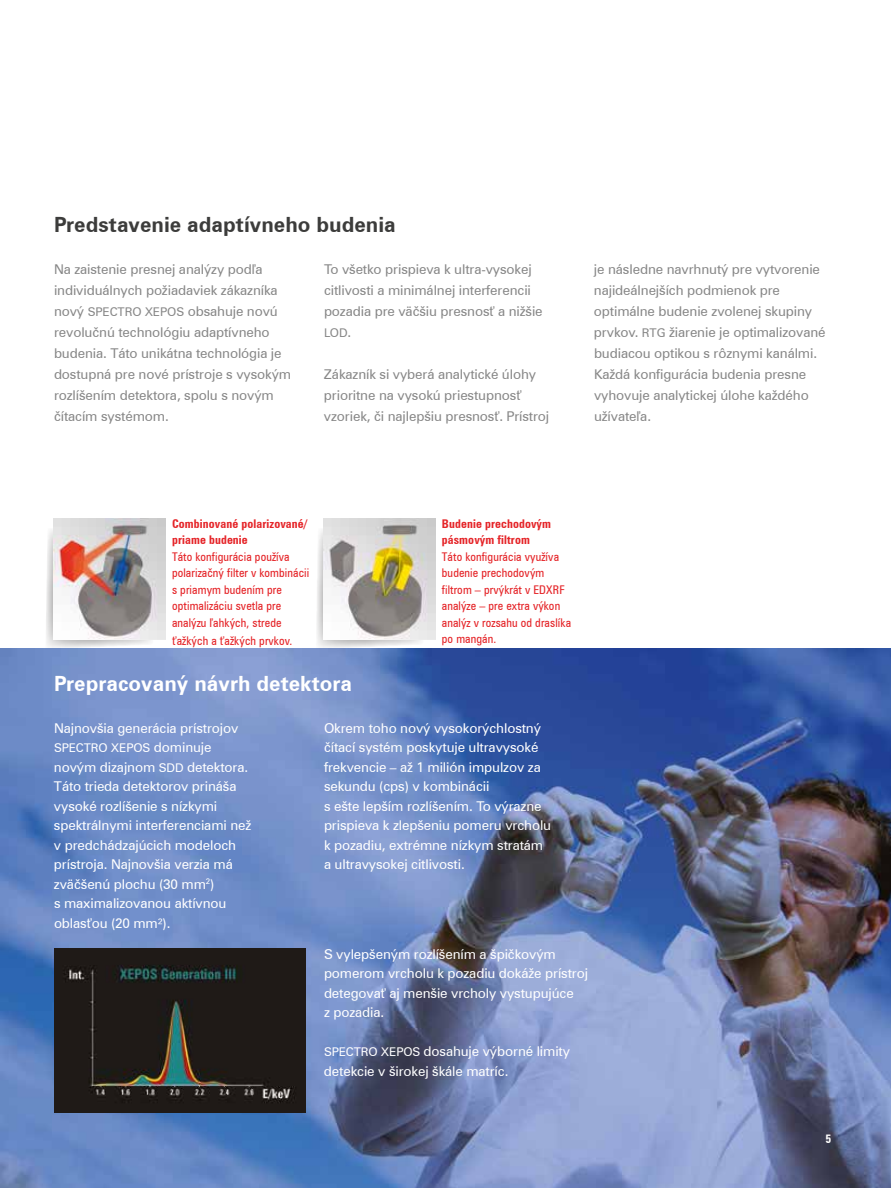
<style>
.page{position:relative;width:891px;height:1188px;background:#fff}
.page>*{position:absolute;margin:0;border:0;box-sizing:border-box;transform-origin:0 0}
.t1{font:700 21px "Zurich BT";color:#3c3c3b}
.t2{font:700 21px "Zurich BT";color:#fff}
.t3{font:13.5px/21px "Zurich BT";letter-spacing:-.01em;color:#878787}
.t4{font:13.5px/19.5px "Zurich BT";letter-spacing:-.01em;color:#fff}
.t5{font:condensed 12px/16.5px "Zurich BT";letter-spacing:.01em;color:#e52529}
.t6{font:700 condensed 12px/16.5px "Zurich BT";letter-spacing:.01em;color:#e52529}
.t7{font:12px "Zurich BT";letter-spacing:-.01em;color:#fff}
.t8{font:12px "Zurich BT";color:#878787}
.t9{font:700 condensed 12px "Zurich BT";color:#fff}
.s1{font-family:"Arial"}
.s2{font-size:12px}
.s3{font-size:13.5px}
.s4{font-family:"Arial";font-stretch:normal}
</style>
<div class="page">
<img style="left:0;top:648px;width:891px;height:540px">
<svg style="left:45px;top:528px;width:108px;height:122px"></svg>
<svg style="left:316px;top:528px;width:108px;height:122px"></svg>
<img style="left:54px;top:518px;width:111px;height:122px">
<img style="left:54px;top:948px;width:251px;height:165px">
<img style="left:324px;top:518px;width:111px;height:122px">
<h1 class="t1" style="left:54px;top:212px;width:343px">Predstavenie adaptívneho budenia</h1>
<p class="t3" style="left:54px;top:258px;width:239px">Na zaistenie presnej analýzy pod<span class="s1">ľ</span>a individuálnych požiadaviek zákazníka nový <span class="s2">SPECTRO XEPOS</span> obsahuje novú revolučnú technológiu adaptívneho budenia. Táto unikátna technológia je dostupná pre nové prístroje s vysokým rozlíšením detektora, spolu s novým čítacím systémom.</p>
<p class="t3" style="left:324px;top:258px;width:220px">To všetko prispieva k ultra-vysokej citlivosti a minimálnej interferencii pozadia pre väčšiu presnos<span class="s1">ť</span> a nižšie</p>
<p class="t8" style="left:324px;top:325px;width:29px">LOD<span class="s3">.</span></p>
<p class="t3" style="left:324px;top:363px;width:227px">Zákazník si vyberá analytické úlohy prioritne na vysokú priestupnos<span class="s1">ť </span>vzoriek, či najlepšiu presnos<span class="s1">ť</span>. Prístroj</p>
<p class="t3" style="left:594px;top:258px;width:233px">je následne navrhnutý pre vytvorenie najideálnejších podmienok pre optimálne budenie zvolenej skupiny prvkov. <span class="s2">RTG</span> žiarenie je optimalizované budiacou optikou s rôznymi kanálmi.<br>Každá konfigurácia budenia presne vyhovuje analytickej úlohe každého užívate<span class="s1">ľ</span>a.</p>
<p class="t6" style="left:172px;top:515px;width:137px">Combinované polarizované/ priame budenie</p>
<p class="t5" style="left:172px;top:548px;width:139px">Táto konfigurácia používa polarizačný filter v kombinácii s priamym budením pre optimalizáciu svetla pre analýzu <span class="s4">ľ</span>ahkých, strede</p>
<p class="t5" style="left:172px;top:632px;width:122px"><span class="s4">ť</span>ažkých a <span class="s4">ť</span>ažkých prvkov.</p>
<p class="t6" style="left:442px;top:515px;width:111px">Budenie prechodovým pásmovým filtrom</p>
<p class="t5" style="left:442px;top:548px;width:131px">Táto konfigurácia využíva budenie prechodovým filtrom – prvýkrát v EDXRF analýze – pre extra výkon analýz v rozsahu od draslíka po mangán.</p>
<h1 class="t2" style="left:54px;top:671px;width:300px">Prepracovaný návrh detektora</h1>
<p class="t4" style="left:54px;top:718px;width:186px">Najnovšia generácia prístrojov</p>
<p class="t7" style="left:54px;top:741px;width:159px">SPECTRO XEPOS <span class="s3">dominuje</span></p>
<p class="t4" style="left:54px;top:757px;width:199px">novým dizajnom <span class="s2">SDD</span> detektora.<br>Táto trieda detektorov prináša vysoké rozlíšenie s nízkymi spektrálnymi interferenciami než v predchádzajúcich modeloch prístroja. Najnovšia verzia má zväčšenú plochu (30 mm<sup>2</sup>)<br>s maximalizovanou aktívnou oblas<span class="s1">ť</span>ou (20 mm²).</p>
<p class="t4" style="left:324px;top:718px;width:229px">Okrem toho nový vysokorýchlostný čítací systém poskytuje ultravysoké frekvencie – až 1 milión impulzov za sekundu (cps) v kombinácii<br>s ešte lepším rozlíšením. To výrazne prispieva k zlepšeniu pomeru vrcholu k pozadiu, extrémne nízkym stratám a ultravysokej citlivosti.</p>
<p class="t4" style="left:324px;top:944px;width:266px">S vylepšeným rozlíšením a špičkovým pomerom vrcholu k pozadiu dokáže prístroj detegova<span class="s1">ť</span> aj menšie vrcholy vystupujúce<br>z pozadia.</p>
<p class="t4" style="left:324px;top:1041px;width:248px"><span class="s2">SPECTRO XEPOS</span> dosahuje výborné limity detekcie v širokej škále matríc.</p>
<p class="t9" style="left:826px;top:1132px;width:7px">5</p>
</div>
